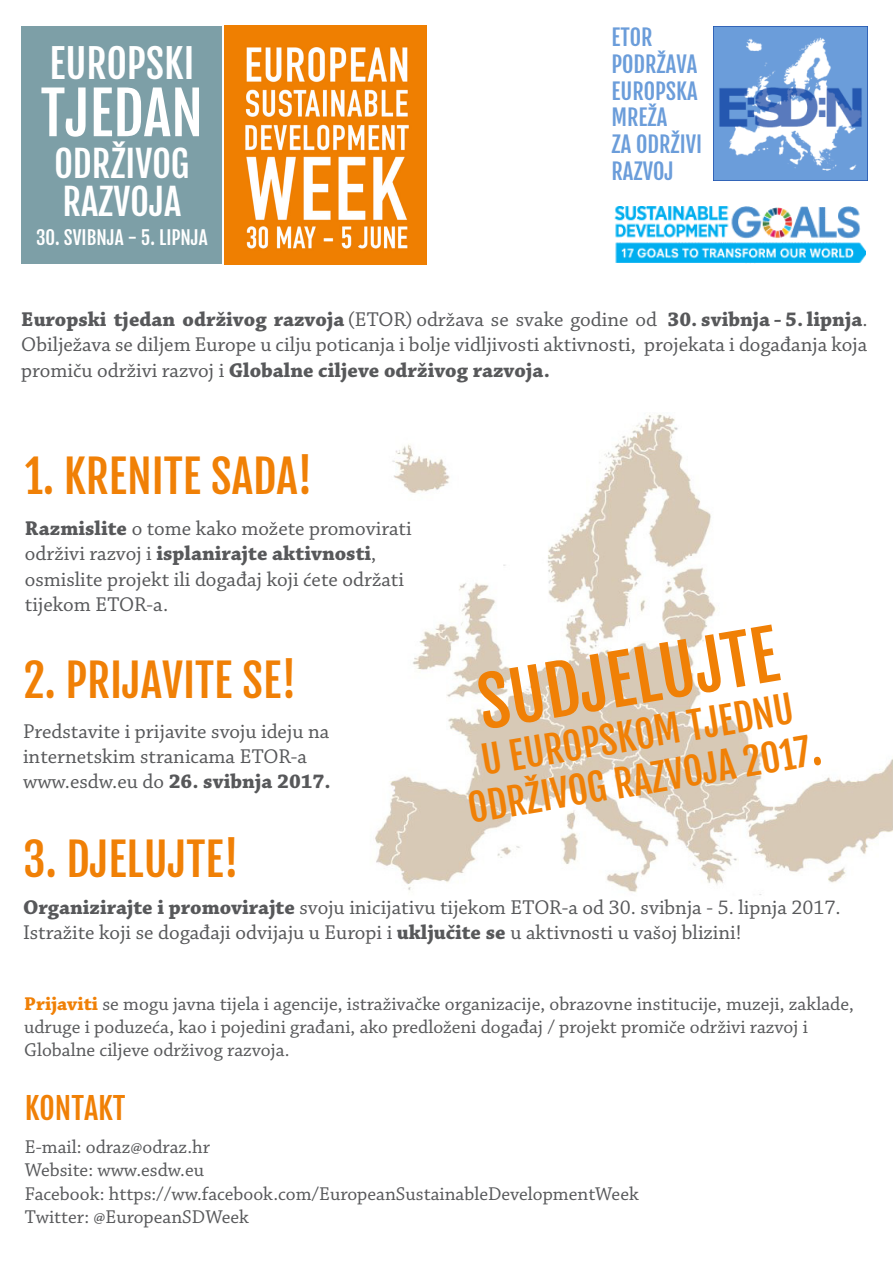
<style>
.page{position:relative;width:893px;height:1263px;background:#fff}
.page>*{position:absolute;margin:0;border:0;box-sizing:border-box;transform-origin:0 0}
.t1{font:67.5px "Fjalla One";color:#f08006}
.t2{font:58.35px "Fjalla One";color:#fff}
.t3{font:45px "Fjalla One";color:#f08006}
.t4{font:39.45px "Fjalla One";color:#fff}
.t5{font:37.5px "Fjalla One";color:#f08006}
.t6{font:36.3px/38px "Fjalla One";color:#fff}
.t7{font:30px "Fjalla One";color:#f08006}
.t8{font:22.35px/26.7px "Fjalla One";color:#6b9dda}
.text{font:21px/25.2px "Chaparral Pro";color:#57585a}
.text-2{font:700 21px "Chaparral Pro";color:#57585a}
.t9{font:19.5px/23.4px "Chaparral Pro";color:#57585a}
.t10{font:18.9px "Fjalla One";color:#fff}
.s1{font-weight:700}
.s2{font-weight:400}
.s3{font-weight:700;color:#f08006}
</style>
<div class="page">
<img style="left:375px;top:414px;width:518px;height:481px">
<img style="left:714px;top:27px;width:153px;height:153px">
<img style="left:614px;top:207px;width:251px;height:56px">
<div style="left:22px;top:26px;width:200px;height:238px;background:#7d9fa7"></div>
<img style="left:224px;top:26px;width:202px;height:238px">
<svg style="left:813px;top:756px;width:8px;height:10px"></svg>
<p class="t4" style="left:50px;top:40px;width:146px">EUROPSKI</p>
<p class="t2" style="left:41px;top:77px;width:164px">TJEDAN</p>
<p class="t6" style="left:54px;top:145px;width:136px">ODRŽIVOG<br>RAZVOJA</p>
<p class="t10" style="left:36px;top:226px;width:173px">30. SVIBNJA - 5. LIPNJA</p>
<p class="t8" style="left:611px;top:24px;width:87px">ETOR<br>PODRŽAVA</p>
<p class="t8" style="left:611px;top:78px;width:88px">EUROPSKA<br>MREŽA</p>
<p class="t8" style="left:611px;top:131px;width:92px">ZA ODRŽIVI<br>RAZVOJ</p>
<p class="text" style="left:21px;top:308px;width:848px;text-align:justify"><span class="s1">Europski tjedan održivog razvoja</span> (ETOR) održava se svake godine od <span class="s1">30. svibnja - 5. lipnja</span>.<br>Obilježava se diljem Europe u cilju poticanja i bolje vidljivosti aktivnosti, projekata i događanja koja promiču održivi razvoj i <span class="s1">Globalne ciljeve održivog razvoja.</span></p>
<p class="t3" style="left:25px;top:448px;width:289px">1. KRENITE SADA!</p>
<p class="text" style="left:25px;top:517px;width:388px"><span class="s1">Razmislite</span> o tome kako možete promovirati održivi razvoj i <span class="s1">isplanirajte aktivnosti</span>, osmislite projekt ili događaj koji ćete održati tijekom ETOR-a.</p>
<p class="t3" style="left:23px;top:653px;width:275px">2. PRIJAVITE SE!</p>
<p class="text" style="left:23px;top:719px;width:308px">Predstavite i prijavite svoju ideju na internetskim stranicama ETOR-a</p>
<p class="text-2" style="left:23px;top:769px;width:309px"><span class="s2">www.esdw.eu do</span> 26. svibnja 2017.</p>
<p class="t1" style="left:472px;top:661px;width:305px;rotate:-9deg">SUDJELUJTE</p>
<p class="t5" style="left:478px;top:739px;width:317px;rotate:-10deg">U EUROPSKOM TJEDNU</p>
<p class="t5" style="left:465px;top:787px;width:348px;rotate:-10deg">ODRŽIVOG RAZVOJA 2017</p>
<p class="t3" style="left:23px;top:831px;width:217px">3. DJELUJTE!</p>
<p class="text" style="left:23px;top:895px;width:819px"><span class="s1">Organizirajte i promovirajte</span> svoju inicijativu tijekom ETOR-a od 30. svibnja - 5. lipnja 2017.<br>Istražite koji se događaji odvijaju u Europi i <span class="s1">uključite se</span> u aktivnosti u vašoj blizini!</p>
<p class="t9" style="left:24px;top:992px;width:831px"><span class="s3">Prijaviti</span> se mogu javna tijela i agencije, istraživačke organizacije, obrazovne institucije, muzeji, zaklade, udruge i poduzeća, kao i pojedini građani, ako predloženi događaj / projekt promiče održivi razvoj i<br>Globalne ciljeve održivog razvoja.</p>
<p class="t7" style="left:25px;top:1090px;width:102px">KONTAKT</p>
<p class="t9" style="left:25px;top:1136px;width:187px">E-mail: odraz@odraz.hr</p>
<p class="t9" style="left:25px;top:1159px;width:181px">Website: www.esdw.eu</p>
<p class="t9" style="left:25px;top:1182px;width:615px">Facebook: https://ww.facebook.com/EuropeanSustainableDevelopmentWeek</p>
<p class="t9" style="left:25px;top:1206px;width:226px">Twitter: @EuropeanSDWeek</p>
</div>
